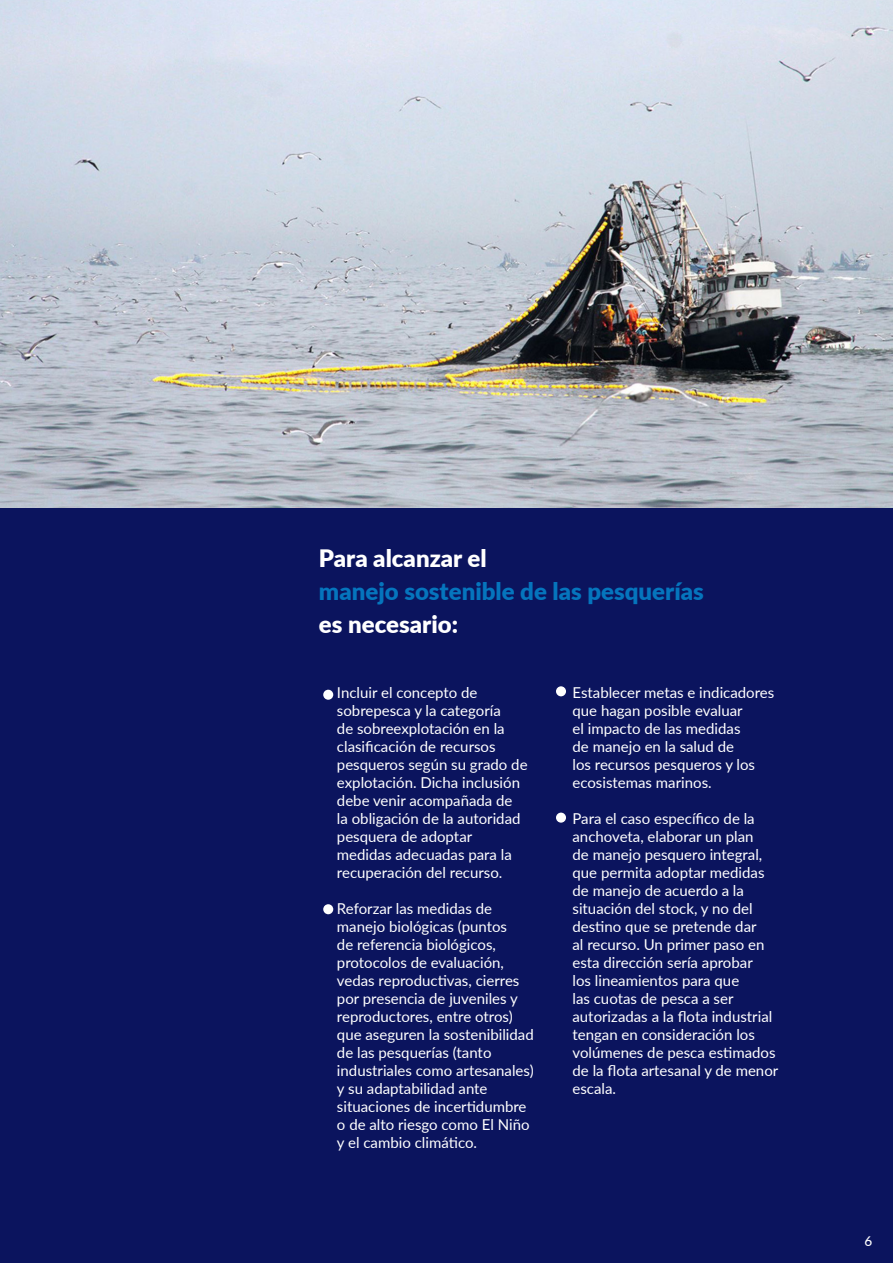
<style>
.page{position:relative;width:893px;height:1263px;background:#fff}
.page>*{position:absolute;margin:0;border:0;box-sizing:border-box;transform-origin:0 0}
.t1{font:900 24px "Lato";color:#0575bd}
.t2{font:900 24px "Lato";color:#fff}
.t3{font:15px/18px "Lato";color:#fff}
.t4{font:500 13.5px "Lato";color:#fff}
</style>
<div class="page">
<div style="left:0;top:508px;width:893px;height:755px;background:#0b145e"></div>
<div style="left:323px;top:904px;width:10px;height:10px;background:#fff;border-radius:50%"></div>
<div style="left:323px;top:690px;width:10px;height:10px;background:#fff;border-radius:50%"></div>
<div style="left:556px;top:686px;width:10px;height:10px;background:#fff;border-radius:50%"></div>
<div style="left:556px;top:813px;width:10px;height:10px;background:#fff;border-radius:50%"></div>
<img style="left:0;top:0;width:893px;height:508px">
<p class="t2" style="left:319px;top:540px;width:169px">Para alcanzar el</p>
<p class="t1" style="left:319px;top:573px;width:386px">manejo sostenible de las pesquerías</p>
<p class="t2" style="left:319px;top:606px;width:141px">es necesario:</p>
<p class="t3" style="left:337px;top:683px;width:192px">Incluir el concepto de sobrepesca y la categoría<br>de sobreexplotación en la clasificación de recursos pesqueros según su grado de explotación. Dicha inclusión debe venir acompañada de<br>la obligación de la autoridad pesquera de adoptar medidas adecuadas para la recuperación del recurso.</p>
<p class="t3" style="left:337px;top:899px;width:198px">Reforzar las medidas de manejo biológicas (puntos<br>de referencia biológicos, protocolos de evaluación, vedas reproductivas, cierres por presencia de juveniles y reproductores, entre otros) que aseguren la sostenibilidad de las pesquerías (tanto industriales como artesanales) y su adaptabilidad ante situaciones de incertidumbre o de alto riesgo como El Niño y el cambio climático.</p>
<p class="t3" style="left:572px;top:683px;width:203px">Establecer metas e indicadores que hagan posible evaluar<br>el impacto de las medidas<br>de manejo en la salud de<br>los recursos pesqueros y los ecosistemas marinos.</p>
<p class="t3" style="left:572px;top:809px;width:207px">Para el caso específico de la anchoveta, elaborar un plan<br>de manejo pesquero integral, que permita adoptar medidas de manejo de acuerdo a la situación del stock, y no del destino que se pretende dar<br>al recurso. Un primer paso en esta dirección sería aprobar<br>los lineamientos para que<br>las cuotas de pesca a ser autorizadas a la flota industrial tengan en consideración los volúmenes de pesca estimados de la flota artesanal y de menor escala.</p>
<p class="t4" style="left:865px;top:1232px;width:9px">6</p>
</div>
